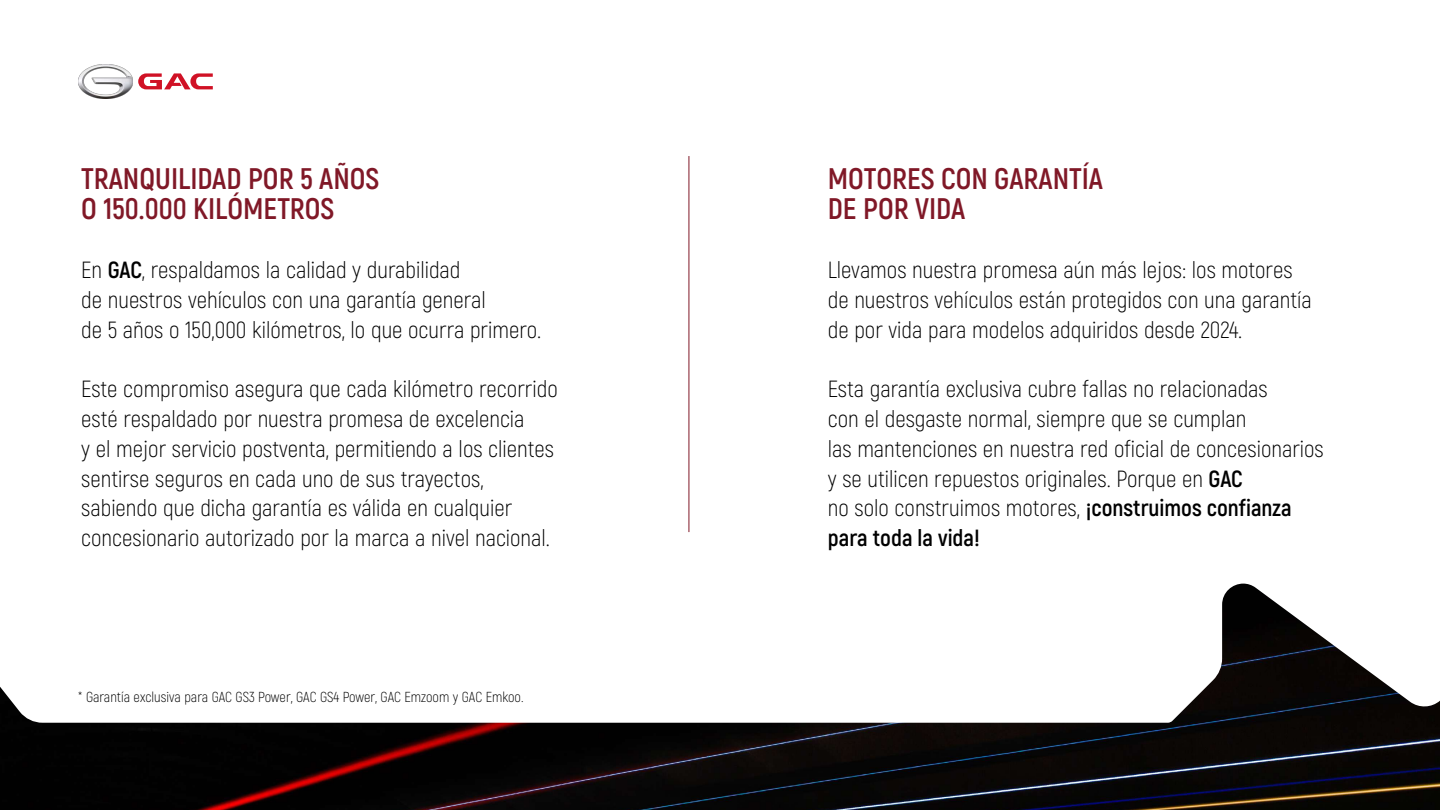
<style>
.page{position:relative;width:1440px;height:810px;background:#fff}
.page>*{position:absolute;margin:0;border:0;box-sizing:border-box;transform-origin:0 0}
.t1{font:700 29.78px/29.8px "Akrobat";color:#801827}
.t2{font:300 23.4px/29.8px "Akrobat";color:#000}
.t3{font:300 14.48px "Akrobat";color:#000}
.s1{font-weight:700}
</style>
<div class="page">
<img style="left:0;top:584px;width:1440px;height:226px">
<hr style="left:689px;top:156px;width:1px;height:376px;background:#801827">
<svg style="left:138px;top:73px;width:75px;height:16px"></svg>
<img style="left:78px;top:65px;width:54px;height:33px">
<p class="t1" style="left:81px;top:164px;width:300px">TRANQUILIDAD POR 5 AÑOS<br>O 150.000 KILÓMETROS</p>
<p class="t2" style="left:81px;top:255px;width:462px">En <span class="s1">GAC</span>, respaldamos la calidad y durabilidad<br>de nuestros vehículos con una garantía general<br>de 5 años o 150,000 kilómetros, lo que ocurra primero.</p>
<p class="t2" style="left:81px;top:374px;width:478px">Este compromiso asegura que cada kilómetro recorrido esté respaldado por nuestra promesa de excelencia<br>y el mejor servicio postventa, permitiendo a los clientes sentirse seguros en cada uno de sus trayectos, sabiendo que dicha garantía es válida en cualquier concesionario autorizado por la marca a nivel nacional.</p>
<p class="t3" style="left:78px;top:688px;width:447px">* Garantía exclusiva para GAC GS3 Power, GAC GS4 Power, GAC Emzoom y GAC Emkoo.</p>
<p class="t1" style="left:828px;top:164px;width:277px">MOTORES CON GARANTÍA<br>DE POR VIDA</p>
<p class="t2" style="left:828px;top:255px;width:486px">Llevamos nuestra promesa aún más lejos: los motores de nuestros vehículos están protegidos con una garantía de por vida para modelos adquiridos desde 2024.</p>
<p class="t2" style="left:828px;top:374px;width:498px">Esta garantía exclusiva cubre fallas no relacionadas<br>con el desgaste normal, siempre que se cumplan<br>las mantenciones en nuestra red oficial de concesionarios y se utilicen repuestos originales. Porque en <span class="s1">GAC<br></span>no solo construimos motores, <span class="s1">¡construimos confianza para toda la vida!</span></p>
</div>
